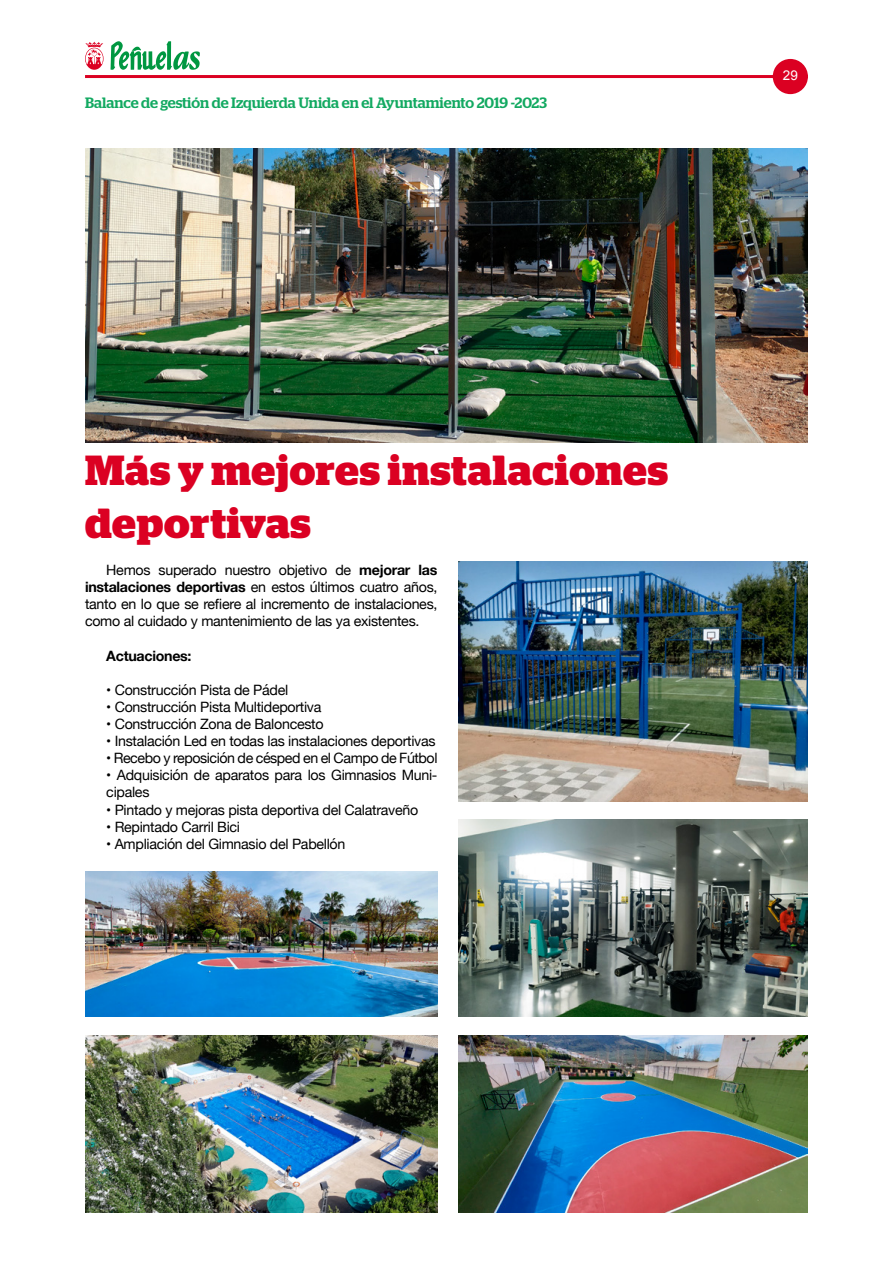
<style>
.page{position:relative;width:893px;height:1276px;background:#fff}
.page>*{position:absolute;margin:0;border:0;box-sizing:border-box;transform-origin:0 0}
.t1{font:700 42px/52.5px "Stag";letter-spacing:.02em;color:#db0022}
.t2{font:500 15px "Stag";color:#12a961}
.t3{font:14.25px/17.1px "Helvetica Neue";letter-spacing:-.02em;color:#000;text-align:justify}
.t4{font:700 14.25px "Helvetica Neue";letter-spacing:-.02em;color:#000}
.t5{font:13.5px "Arial";color:#fff}
.s1{font-weight:700}
</style>
<div class="page">
<svg style="left:85px;top:42px;width:19px;height:28px"></svg>
<hr style="left:85px;top:75px;width:723px;height:3px;background:#db0022">
<div style="left:773px;top:59px;width:35px;height:35px;background:#db0022;border-radius:50%"></div>
<svg style="left:111px;top:41px;width:89px;height:29px"></svg>
<img style="left:85px;top:872px;width:352px;height:144px">
<img style="left:458px;top:1035px;width:350px;height:177px">
<img style="left:85px;top:149px;width:723px;height:293px">
<img style="left:458px;top:820px;width:350px;height:196px">
<img style="left:458px;top:561px;width:350px;height:240px">
<img style="left:85px;top:1035px;width:352px;height:177px">
<p class="t2" style="left:85px;top:94px;width:463px">Balance de gestión de Izquierda Unida en el Ayuntamiento 2019 -2023</p>
<p class="t5" style="left:783px;top:66px;width:17px">29</p>
<h1 class="t1" style="left:85px;top:444px;width:585px">Más y mejores instalaciones deportivas</h1>
<p class="t3" style="left:85px;top:562px;width:354px;text-indent:21px">Hemos superado nuestro objetivo de <span class="s1">mejorar las instalaciones deportivas</span> en estos últimos cuatro años, tanto en lo que se refiere al incremento de instalaciones, como al cuidado y mantenimiento de las ya existentes.</p>
<p class="t4" style="left:106px;top:644px;width:87px">Actuaciones:</p>
<p class="t3" style="left:106px;top:682px;width:184px">• Construcción Pista de Pádel</p>
<p class="t3" style="left:106px;top:699px;width:217px">• Construcción Pista Multideportiva</p>
<p class="t3" style="left:106px;top:716px;width:219px">• Construcción Zona de Baloncesto</p>
<p class="t3" style="left:106px;top:733px;width:331px">• Instalación Led en todas las instalaciones deportivas</p>
<p class="t3" style="left:106px;top:750px;width:333px">• Recebo y reposición de césped en el Campo de Fútbol</p>
<p class="t3" style="left:106px;top:767px;width:333px">• Adquisición de aparatos para los Gimnasios Muni&shy;cipales</p>
<p class="t3" style="left:106px;top:802px;width:313px">• Pintado y mejoras pista deportiva del Calatraveño</p>
<p class="t3" style="left:106px;top:819px;width:135px">• Repintado Carril Bici</p>
<p class="t3" style="left:106px;top:836px;width:241px">• Ampliación del Gimnasio del Pabellón</p>
</div>
